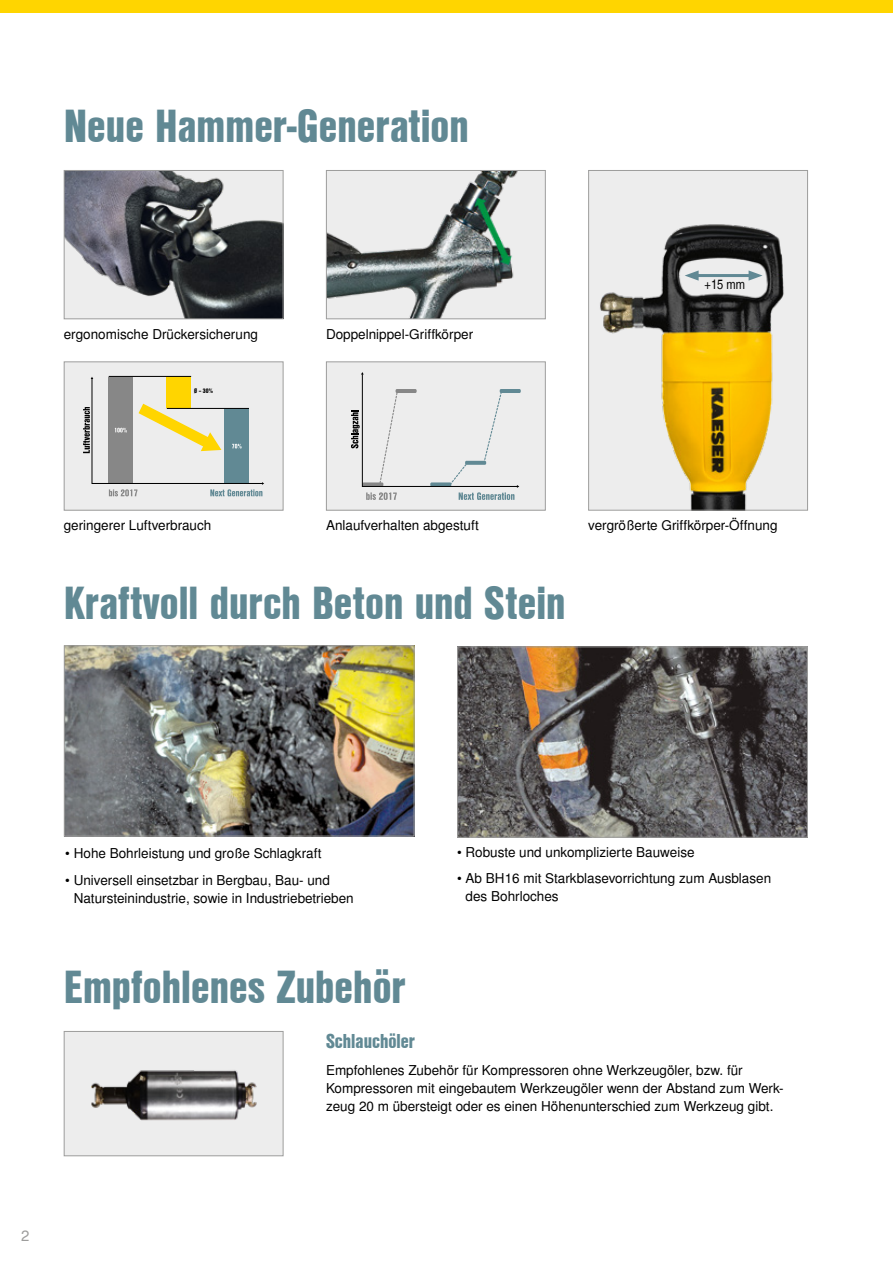
<style>
.page{position:relative;width:893px;height:1263px;background:#fff}
.page>*{position:absolute;margin:0;border:0;box-sizing:border-box;transform-origin:0 0}
.t1{font:45px "Nimbus San L Bla Con";color:#618994}
.t2{font:19.5px "Nimbus San L Bla Con";color:#618994}
.t3{font:15px "Nimbus San L";color:#9d9d9c}
.t4{font:13.5px/18px "Nimbus San L";color:#000}
.t5{font:13.5px "Nimbus San L Reg Con";color:#000}
.t6{font:6.3px "Nimbus San L Bla Con";color:#000}
</style>
<div class="page">
<div style="left:0;top:0;width:893px;height:13px;background:#ffd500"></div>
<img style="left:66px;top:172px;width:215px;height:145px">
<div style="left:64px;top:170px;width:219px;height:149px;border:1px solid #9d9d9c"></div>
<div style="left:326px;top:362px;width:219px;height:148px;background:#ededed"></div>
<svg style="left:351px;top:372px;width:168px;height:128px"></svg>
<div style="left:326px;top:361px;width:220px;height:150px;border:1px solid #9d9d9c"></div>
<div style="left:64px;top:362px;width:219px;height:148px;background:#ededed"></div>
<hr style="left:109px;top:376px;width:82px;height:1px;background:#000">
<svg style="left:83px;top:377px;width:181px;height:119px"></svg>
<hr style="left:167px;top:408px;width:82px;height:1px;background:#000">
<div style="left:64px;top:361px;width:219px;height:150px;border:1px solid #9d9d9c"></div>
<div style="left:326px;top:170px;width:219px;height:149px;background:#ededed"></div>
<img style="left:328px;top:172px;width:190px;height:145px">
<div style="left:326px;top:170px;width:220px;height:149px;border:1px solid #9d9d9c"></div>
<img style="left:590px;top:172px;width:216px;height:337px">
<div style="left:588px;top:170px;width:220px;height:341px;border:1px solid #9d9d9c"></div>
<img style="left:66px;top:647px;width:347px;height:187px">
<div style="left:64px;top:645px;width:351px;height:191px;border:1px solid #9d9d9c"></div>
<img style="left:459px;top:648px;width:347px;height:188px">
<div style="left:457px;top:646px;width:351px;height:192px;border:1px solid #9d9d9c"></div>
<img style="left:66px;top:1033px;width:215px;height:121px">
<div style="left:64px;top:1031px;width:219px;height:125px;border:1px solid #9d9d9c"></div>
<hr style="left:694px;top:274px;width:59px;height:3px;background:#618994">
<svg style="left:685px;top:270px;width:14px;height:11px"></svg>
<svg style="left:749px;top:270px;width:14px;height:11px"></svg>
<h1 class="t1" style="left:64px;top:92px;width:406px">Neue Hammer-Generation</h1>
<p class="t4" style="left:64px;top:326px;width:196px">ergonomische Drückersicherung</p>
<p class="t6" style="left:194px;top:386px;width:20px">Ø – 30%</p>
<p class="t4" style="left:326px;top:326px;width:149px">Doppelnippel-Griffkörper</p>
<p class="t5" style="left:705px;top:276px;width:42px">+15 mm</p>
<p class="t4" style="left:64px;top:517px;width:149px">geringerer Luftverbrauch</p>
<p class="t4" style="left:326px;top:517px;width:154px">Anlaufverhalten abgestuft</p>
<h1 class="t1" style="left:64px;top:569px;width:503px">Kraftvoll durch Beton und Stein</h1>
<p class="t4" style="left:588px;top:517px;width:191px">vergrößerte Griffkörper-Öffnung</p>
<p class="t4" style="left:65px;top:845px;width:258px">• Hohe Bohrleistung und große Schlagkraft</p>
<p class="t4" style="left:74px;top:871px;width:282px;text-indent:-9px">• Universell einsetzbar in Bergbau, Bau- und<br>Natursteinindustrie, sowie in Industriebetrieben</p>
<h1 class="t1" style="left:64px;top:953px;width:343px">Empfohlenes Zubehör</h1>
<p class="t4" style="left:457px;top:843px;width:239px">• Robuste und unkomplizierte Bauweise</p>
<p class="t4" style="left:466px;top:870px;width:307px;text-indent:-9px">• Ab BH16 mit Starkblasevorrichtung zum Ausblasen des Bohrloches</p>
<h2 class="t2" style="left:326px;top:1027px;width:91px">Schlauchöler</h2>
<p class="t4" style="left:326px;top:1061px;width:459px">Empfohlenes Zubehör für Kompressoren ohne Werkzeugöler, bzw. für<br>Kompressoren mit eingebautem Werkzeugöler wenn der Abstand zum Werk&shy;zeug 20 m übersteigt oder es einen Höhenunterschied zum Werkzeug gibt.</p>
<p class="t3" style="left:21px;top:1226px;width:10px">2</p>
</div>
